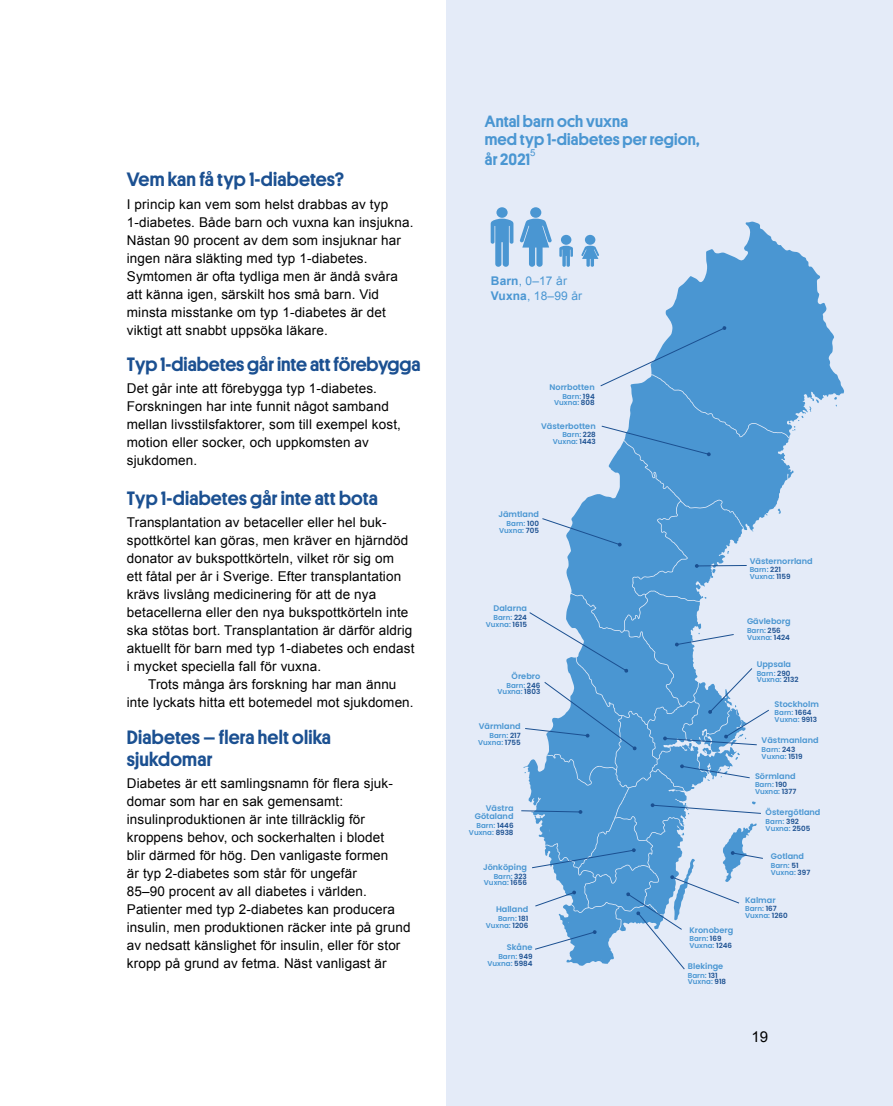
<style>
.page{position:relative;width:893px;height:1106px;background:#fff}
.page>*{position:absolute;margin:0;border:0;box-sizing:border-box;transform-origin:0 0}
.t1{font:500 19.5px/22.2px "Platform";letter-spacing:.005em;color:#1b5091}
.t2{font:500 16.5px/18px "Platform";letter-spacing:.01em;color:#4a96d2}
.t3{font:15px "Arial";color:#000}
.t4{font:13.5px/18px "Arial";letter-spacing:.01em;color:#000}
.t5{font:12px/15px "Arial";letter-spacing:.01em;color:#4a96d2}
.t6{font:9.6px "Arial";color:#4a96d2}
.t7{font:600 8.1px/7.8px "Poppins";color:#4a96d2;text-align:right}
.t8{font:600 7.05px/6.8px "Poppins";color:#4a96d2}
.s1{font-weight:700}
.s2{color:#1b5091}
</style>
<div class="page">
<div style="left:446px;top:0;width:447px;height:1106px;background:#e4ebf8"></div>
<svg style="left:665px;top:222px;width:179px;height:196px;fill:#4a96d2"></svg>
<svg style="left:834px;top:397px;width:3px;height:9px"></svg>
<svg style="left:809px;top:399px;width:10px;height:13px"></svg>
<svg style="left:521px;top:326px;width:282px;height:643px"></svg>
<svg style="left:559px;top:235px;width:14px;height:32px"></svg>
<svg style="left:581px;top:235px;width:18px;height:32px"></svg>
<svg style="left:520px;top:207px;width:32px;height:60px"></svg>
<svg style="left:491px;top:207px;width:22px;height:60px"></svg>
<h1 class="t1" style="left:127px;top:167px;width:219px">Vem kan få typ 1-diabetes?</h1>
<p class="t4" style="left:127px;top:195px;width:288px">I princip kan vem som helst drabbas av typ 1-diabetes. Både barn och vuxna kan insjukna.<br>Nästan 90 procent av dem som insjuknar har ingen nära släkting med typ 1-diabetes.<br>Symtomen är ofta tydliga men är ändå svåra att känna igen, särskilt hos små barn. Vid minsta misstanke om typ 1-diabetes är det viktigt att snabbt uppsöka läkare.</p>
<h1 class="t1" style="left:127px;top:351px;width:295px">Typ 1-diabetes går inte att förebygga</h1>
<p class="t4" style="left:127px;top:379px;width:276px">Det går inte att förebygga typ 1-diabetes.<br>Forskningen har inte funnit något samband mellan livsstilsfaktorer, som till exempel kost, motion eller socker, och uppkomsten av sjukdomen.</p>
<h1 class="t1" style="left:127px;top:486px;width:252px">Typ 1-diabetes går inte att bota</h1>
<p class="t4" style="left:127px;top:514px;width:289px">Transplantation av betaceller eller hel buk&shy;spottkörtel kan göras, men kräver en hjärndöd donator av bukspottkörteln, vilket rör sig om<br>ett fåtal per år i Sverige. Efter transplantation krävs livslång medicinering för att de nya betacellerna eller den nya bukspottkörteln inte ska stötas bort. Transplantation är därför aldrig aktuellt för barn med typ 1-diabetes och endast i mycket speciella fall för vuxna.</p>
<p class="t4" style="left:127px;top:676px;width:288px;text-align:center">Trots många års forskning har man ännu<br>inte lyckats hitta ett botemedel mot sjukdomen.</p>
<h1 class="t1" style="left:127px;top:724px;width:206px">Diabetes – flera helt olika sjukdomar</h1>
<p class="t4" style="left:127px;top:774px;width:285px">Diabetes är ett samlingsnamn för flera sjuk&shy;domar som har en sak gemensamt: insulinproduktionen är inte tillräcklig för kroppens behov, och sockerhalten i blodet<br>blir därmed för hög. Den vanligaste formen<br>är typ 2-diabetes som står för ungefär<br>85–90 procent av all diabetes i världen.<br>Patienter med typ 2-diabetes kan producera insulin, men produktionen räcker inte på grund av nedsatt känslighet för insulin, eller för stor kropp på grund av fetma. Näst vanligast är</p>
<p class="t2" style="left:485px;top:111px;width:216px">Antal barn och vuxna<br>med typ 1-diabetes per region,</p>
<p class="t2" style="left:485px;top:149px;width:47px">år 2021</p>
<p class="t6" style="left:530px;top:147px;width:7px">5</p>
<p class="t5" style="left:491px;top:273px;width:93px"><span class="s1">Barn</span>, 0–17 år<br><span class="s1">Vuxna</span>, 18–99 år</p>
<p class="t7" style="left:549px;top:383px;width:47px">Norrbotten</p>
<p class="t8" style="left:554px;top:393px;width:42px;text-align:right">Barn: <span class="s2">194<br></span>Vuxna: <span class="s2">808</span></p>
<p class="t7" style="left:541px;top:422px;width:56px">Västerbotten</p>
<p class="t8" style="left:553px;top:431px;width:44px;text-align:right">Barn: <span class="s2">228<br></span>Vuxna: <span class="s2">1443</span></p>
<p class="t7" style="left:498px;top:510px;width:42px">Jämtland</p>
<p class="t8" style="left:499px;top:520px;width:41px;text-align:right">Barn: <span class="s2">100<br></span>Vuxna: <span class="s2">705</span></p>
<p class="t7" style="left:494px;top:604px;width:35px">Dalarna</p>
<p class="t8" style="left:486px;top:614px;width:43px;text-align:right">Barn: <span class="s2">224<br></span>Vuxna: <span class="s2">1615</span></p>
<p class="t7" style="left:512px;top:672px;width:30px">Örebro</p>
<p class="t8" style="left:498px;top:681px;width:44px;text-align:right">Barn: <span class="s2">246<br></span>Vuxna: <span class="s2">1803</span></p>
<p class="t7" style="left:479px;top:722px;width:43px">Värmland</p>
<p class="t8" style="left:478px;top:732px;width:44px;text-align:right">Barn: <span class="s2">217<br></span>Vuxna: <span class="s2">1755</span></p>
<p class="t7" style="left:475px;top:804px;width:40px">Västra<br>Götaland</p>
<p class="t8" style="left:469px;top:822px;width:46px;text-align:right">Barn: <span class="s2">1446<br></span>Vuxna: <span class="s2">8938</span></p>
<p class="t7" style="left:483px;top:863px;width:45px">Jönköping</p>
<p class="t8" style="left:484px;top:872px;width:45px;text-align:right">Barn: <span class="s2">323<br></span>Vuxna: <span class="s2">1656</span></p>
<p class="t7" style="left:496px;top:905px;width:34px">Halland</p>
<p class="t8" style="left:486px;top:915px;width:44px;text-align:right">Barn: <span class="s2">181<br></span>Vuxna: <span class="s2">1206</span></p>
<p class="t7" style="left:507px;top:943px;width:27px">Skåne</p>
<p class="t8" style="left:487px;top:953px;width:47px;text-align:right">Barn: <span class="s2">949<br></span>Vuxna: <span class="s2">5984</span></p>
<p class="t7" style="left:689px;top:925px;width:45px">Kronoberg</p>
<p class="t8" style="left:689px;top:935px;width:44px">Barn: <span class="s2">169<br></span>Vuxna: <span class="s2">1246</span></p>
<p class="t7" style="left:688px;top:962px;width:37px">Blekinge</p>
<p class="t8" style="left:688px;top:971px;width:40px">Barn: <span class="s2">131<br></span>Vuxna: <span class="s2">918</span></p>
<p class="t7" style="left:750px;top:557px;width:65px">Västernorrland</p>
<p class="t8" style="left:750px;top:566px;width:42px">Barn: <span class="s2">221<br></span>Vuxna: <span class="s2">1159</span></p>
<p class="t7" style="left:747px;top:617px;width:45px">Gävleborg</p>
<p class="t8" style="left:747px;top:627px;width:44px">Barn: <span class="s2">256<br></span>Vuxna: <span class="s2">1424</span></p>
<p class="t7" style="left:757px;top:660px;width:36px">Uppsala</p>
<p class="t8" style="left:757px;top:670px;width:43px">Barn: <span class="s2">290<br></span>Vuxna: <span class="s2">2132</span></p>
<p class="t7" style="left:775px;top:700px;width:46px">Stockholm</p>
<p class="t8" style="left:775px;top:709px;width:44px">Barn: <span class="s2">1664<br></span>Vuxna: <span class="s2">9913</span></p>
<p class="t7" style="left:762px;top:736px;width:59px">Västmanland</p>
<p class="t8" style="left:762px;top:746px;width:42px">Barn: <span class="s2">243<br></span>Vuxna: <span class="s2">1519</span></p>
<p class="t7" style="left:755px;top:772px;width:42px">Sörmland</p>
<p class="t8" style="left:755px;top:781px;width:43px">Barn: <span class="s2">190<br></span>Vuxna: <span class="s2">1377</span></p>
<p class="t7" style="left:766px;top:808px;width:56px">Östergötland</p>
<p class="t8" style="left:766px;top:818px;width:46px">Barn: <span class="s2">392<br></span>Vuxna: <span class="s2">2505</span></p>
<p class="t7" style="left:771px;top:852px;width:35px">Gotland</p>
<p class="t8" style="left:771px;top:862px;width:41px">Barn: <span class="s2">51<br></span>Vuxna: <span class="s2">397</span></p>
<p class="t7" style="left:745px;top:895px;width:32px">Kalmar</p>
<p class="t8" style="left:745px;top:905px;width:44px">Barn: <span class="s2">167<br></span>Vuxna: <span class="s2">1260</span></p>
<p class="t3" style="left:751px;top:1026px;width:18px">19</p>
</div>
